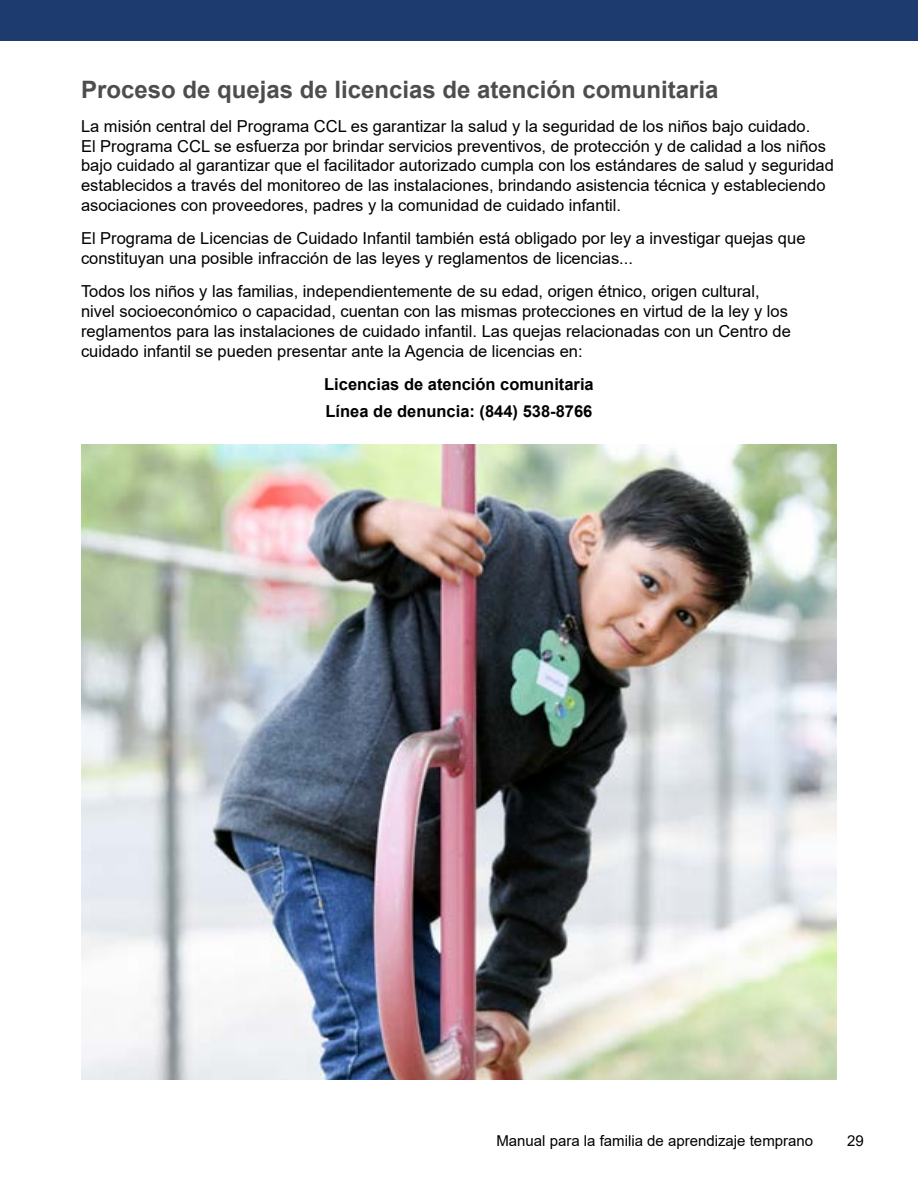
<style>
.page{position:relative;width:918px;height:1188px;background:#fff}
.page>*{position:absolute;margin:0;border:0;box-sizing:border-box;transform-origin:0 0}
.t1{font:700 24px "Arial";color:#4d4d4f}
.t2{font:16.5px/19.8px "Arial";color:#000}
.t3{font:700 16.5px/26.5px "Arial";color:#000}
.t4{font:15px "Arial";color:#000}
</style>
<div class="page">
<div style="left:0;top:0;width:918px;height:40px;background:#1e3b6f"></div>
<img style="left:81px;top:445px;width:756px;height:635px">
<h1 class="t1" style="left:81px;top:73px;width:639px">Proceso de quejas de licencias de atención comunitaria</h1>
<p class="t2" style="left:81px;top:116px;width:754px">La misión central del Programa CCL es garantizar la salud y la seguridad de los niños bajo cuidado.<br>El Programa CCL se esfuerza por brindar servicios preventivos, de protección y de calidad a los niños bajo cuidado al garantizar que el facilitador autorizado cumpla con los estándares de salud y seguridad establecidos a través del monitoreo de las instalaciones, brindando asistencia técnica y estableciendo asociaciones con proveedores, padres y la comunidad de cuidado infantil.</p>
<p class="t2" style="left:81px;top:228px;width:726px">El Programa de Licencias de Cuidado Infantil también está obligado por ley a investigar quejas que constituyan una posible infracción de las leyes y reglamentos de licencias...</p>
<p class="t2" style="left:81px;top:282px;width:711px">Todos los niños y las familias, independientemente de su edad, origen étnico, origen cultural, nivel socioeconómico o capacidad, cuentan con las mismas protecciones en virtud de la ley y los reglamentos para las instalaciones de cuidado infantil. Las quejas relacionadas con un Centro de cuidado infantil se pueden presentar ante la Agencia de licencias en:</p>
<p class="t3" style="left:324px;top:371px;width:271px">Licencias de atención comunitaria<br>Línea de denuncia: (844) 538-8766</p>
<p class="t4" style="left:496px;top:1130px;width:318px">Manual para la familia de aprendizaje temprano</p>
<p class="t4" style="left:847px;top:1130px;width:18px">29</p>
</div>
